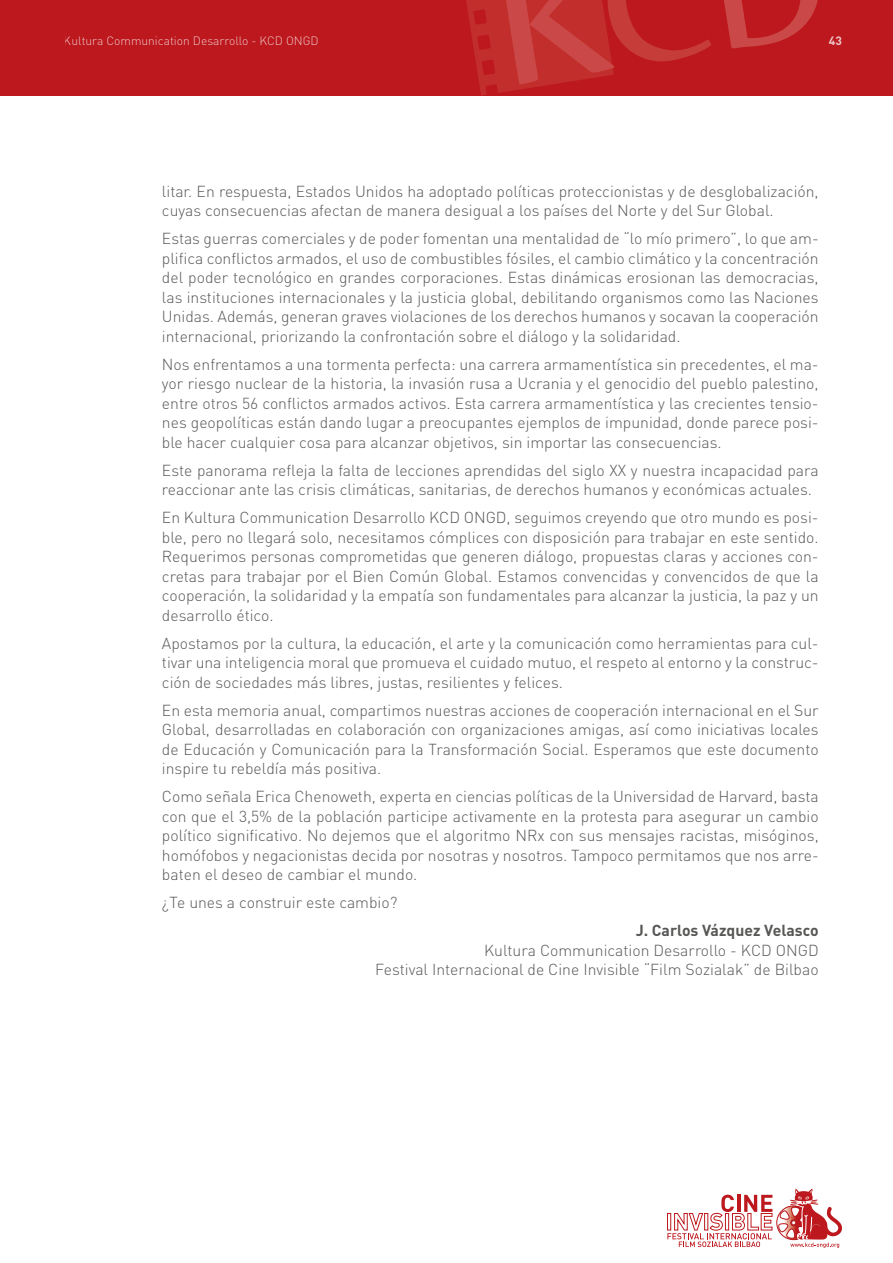
<style>
.page{position:relative;width:893px;height:1263px;background:#fff}
.page>*{position:absolute;margin:0;border:0;box-sizing:border-box;transform-origin:0 0}
.t1{font:300 15.75px/19.5px "DINOT";color:#575756;text-align:justify}
.t2{font:700 15.75px "DINOT";color:#575756}
.t3{font:300 12px "DINOT";color:#fff}
.t4{font:700 12px "DINOT";color:#fff}
</style>
<div class="page">
<svg style="left:667px;top:1189px;width:175px;height:59px"></svg>
<div style="left:0;top:0;width:893px;height:96px;background:#bc181d"></div>
<svg style="left:466px;top:0;width:352px;height:96px"></svg>
<p class="t3" style="left:64px;top:33px;width:256px">Kultura Communication Desarrollo - KCD ONGD</p>
<p class="t4" style="left:829px;top:33px;width:15px">43</p>
<p class="t1" style="left:162px;top:181px;width:658px">litar. En respuesta, Estados Unidos ha adoptado políticas proteccionistas y de desglobalización, cuyas consecuencias afectan de manera desigual a los países del Norte y del Sur Global.</p>
<p class="t1" style="left:162px;top:228px;width:658px">Estas guerras comerciales y de poder fomentan una mentalidad de “lo mío primero”, lo que am&shy;plifica conflictos armados, el uso de combustibles fósiles, el cambio climático y la concentración del poder tecnológico en grandes corporaciones. Estas dinámicas erosionan las democracias, las instituciones internacionales y la justicia global, debilitando organismos como las Naciones Unidas. Además, generan graves violaciones de los derechos humanos y socavan la cooperación internacional, priorizando la confrontación sobre el diálogo y la solidaridad.</p>
<p class="t1" style="left:162px;top:354px;width:658px">Nos enfrentamos a una tormenta perfecta: una carrera armamentística sin precedentes, el ma&shy;yor riesgo nuclear de la historia, la invasión rusa a Ucrania y el genocidio del pueblo palestino, entre otros 56 conflictos armados activos. Esta carrera armamentística y las crecientes tensio&shy;nes geopolíticas están dando lugar a preocupantes ejemplos de impunidad, donde parece posi&shy;ble hacer cualquier cosa para alcanzar objetivos, sin importar las consecuencias.</p>
<p class="t1" style="left:162px;top:460px;width:658px">Este panorama refleja la falta de lecciones aprendidas del siglo XX y nuestra incapacidad para reaccionar ante las crisis climáticas, sanitarias, de derechos humanos y económicas actuales.</p>
<p class="t1" style="left:162px;top:507px;width:658px">En Kultura Communication Desarrollo KCD ONGD, seguimos creyendo que otro mundo es posi&shy;ble, pero no llegará solo, necesitamos cómplices con disposición para trabajar en este sentido.<br>Requerimos personas comprometidas que generen diálogo, propuestas claras y acciones con&shy;cretas para trabajar por el Bien Común Global. Estamos convencidas y convencidos de que la cooperación, la solidaridad y la empatía son fundamentales para alcanzar la justicia, la paz y un desarrollo ético.</p>
<p class="t1" style="left:162px;top:633px;width:658px">Apostamos por la cultura, la educación, el arte y la comunicación como herramientas para cul&shy;tivar una inteligencia moral que promueva el cuidado mutuo, el respeto al entorno y la construc&shy;ción de sociedades más libres, justas, resilientes y felices.</p>
<p class="t1" style="left:162px;top:700px;width:658px">En esta memoria anual, compartimos nuestras acciones de cooperación internacional en el Sur Global, desarrolladas en colaboración con organizaciones amigas, así como iniciativas locales de Educación y Comunicación para la Transformación Social. Esperamos que este documento inspire tu rebeldía más positiva.</p>
<p class="t1" style="left:162px;top:786px;width:658px">Como señala Erica Chenoweth, experta en ciencias políticas de la Universidad de Harvard, basta con que el 3,5% de la población participe activamente en la protesta para asegurar un cambio político significativo. No dejemos que el algoritmo NRx con sus mensajes racistas, misóginos, homófobos y negacionistas decida por nosotras y nosotros. Tampoco permitamos que nos arre&shy;baten el deseo de cambiar el mundo.</p>
<p class="t1" style="left:162px;top:892px;width:237px">¿Te unes a construir este cambio?</p>
<p class="t2" style="left:636px;top:920px;width:184px">J. Carlos Vázquez Velasco</p>
<p class="t1" style="left:375px;top:940px;width:445px;text-align:right">Kultura Communication Desarrollo - KCD ONGD<br>Festival Internacional de Cine Invisible “Film Sozialak” de Bilbao</p>
</div>
